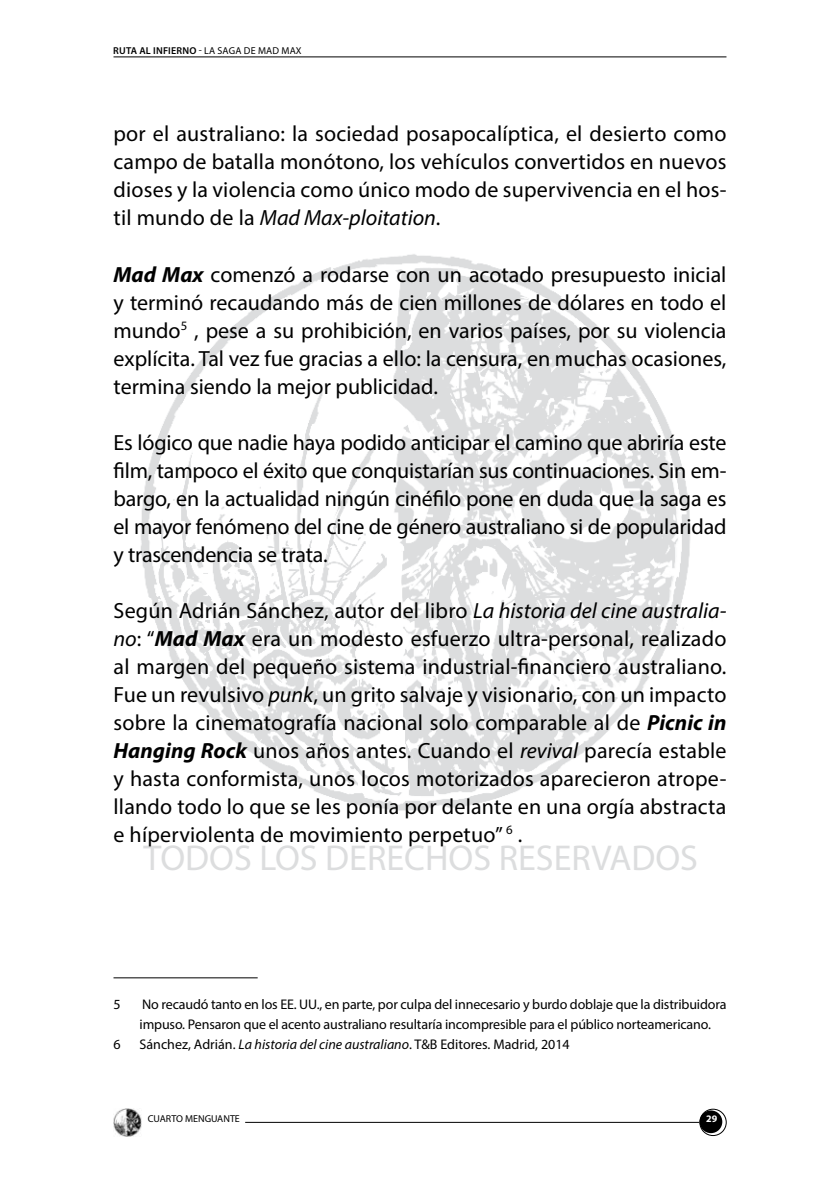
<style>
.page{position:relative;width:840px;height:1191px;background:#fff}
.page>*{position:absolute;margin:0;border:0;box-sizing:border-box;transform-origin:0 0}
.t1{font:36px "Myriad Pro";color:#dcddde}
.t2{font:22px/28px "Myriad Pro";color:#000;text-align:justify}
.t3{font:14px/20px "Myriad Pro";letter-spacing:-.01em;color:#000}
.t4{font:10px "Myriad Pro";letter-spacing:.02em;color:#000}
.t5{font:10px "Myriad Pro";color:#000}
.t6{font:700 10px "Myriad Pro";color:#fff}
.s1{font-weight:600}
.s2{font-style:italic}
.s3{font-weight:700;font-style:italic}
</style>
<div class="page">
<img style="left:113px;top:1108px;width:29px;height:28px">
<div style="left:699px;top:1109px;width:27px;height:26px;border:1px solid #000;border-radius:50%"></div>
<div style="left:699px;top:1110px;width:22px;height:23px;background:#000;border-radius:50%"></div>
<hr style="left:245px;top:1122px;width:453px;height:1px;background:#000">
<hr style="left:113px;top:57px;width:613px;height:1px;background:#000">
<img style="left:140px;top:254px;width:550px;height:557px">
<hr style="left:113px;top:977px;width:144px;height:1px;background:#000">
<p class="t4" style="left:113px;top:44px;width:190px"><span class="s1">RUTA AL INFIERNO</span> - LA SAGA DE MAD MAX</p>
<p class="t2" style="left:113px;top:120px;width:614px">por el australiano: la sociedad posapocalíptica, el desierto como campo de batalla monótono, los vehículos convertidos en nuevos dioses y la violencia como único modo de supervivencia en el hos&shy;til mundo de la <span class="s2">Mad Max-ploitation</span>.</p>
<p class="t2" style="left:113px;top:260px;width:614px"><span class="s3">Mad Max</span> comenzó a rodarse con un acotado presupuesto inicial y terminó recaudando más de cien millones de dólares en todo el mundo<sup>5</sup> , pese a su prohibición, en varios países, por su violencia explícita. Tal vez fue gracias a ello: la censura, en muchas ocasiones, termina siendo la mejor publicidad.</p>
<p class="t2" style="left:113px;top:428px;width:614px">Es lógico que nadie haya podido anticipar el camino que abriría este film, tampoco el éxito que conquistarían sus continuaciones. Sin em&shy;bargo, en la actualidad ningún cinéfilo pone en duda que la saga es el mayor fenómeno del cine de género australiano si de popularidad y trascendencia se trata.</p>
<p class="t2" style="left:113px;top:596px;width:614px">Según Adrián Sánchez, autor del libro <span class="s2">La historia del cine australia&shy;no</span>: “<span class="s3">Mad Max</span> era un modesto esfuerzo ultra-personal, realizado al margen del pequeño sistema industrial-financiero australiano.<br>Fue un revulsivo <span class="s2">punk</span>, un grito salvaje y visionario, con un impacto sobre la cinematografía nacional solo comparable al de <span class="s3">Picnic in Hanging Rock</span> unos años antes. Cuando el <span class="s2">revival</span> parecía estable y hasta conformista, unos locos motorizados aparecieron atrope&shy;llando todo lo que se les ponía por delante en una orgía abstracta e híperviolenta de movimiento perpetuo” <sup>6</sup> .</p>
<h1 class="t1" style="left:143px;top:835px;width:556px">TODOS LOS DERECHOS RESERVADOS</h1>
<p class="t3" style="left:113px;top:994px;width:9px">5</p>
<p class="t3" style="left:139px;top:994px;width:588px">No recaudó tanto en los EE. UU., en parte, por culpa del innecesario y burdo doblaje que la distribuidora impuso. Pensaron que el acento australiano resultaría incompresible para el público norteamericano.</p>
<p class="t3" style="left:113px;top:1034px;width:9px">6</p>
<p class="t3" style="left:139px;top:1034px;width:431px">Sánchez, Adrián. <span class="s2">La historia del cine australiano</span>. T&amp;B Editores. Madrid, 2014</p>
<p class="t5" style="left:148px;top:1112px;width:93px">CUARTO MENGUANTE</p>
<p class="t6" style="left:705px;top:1111px;width:13px">29</p>
</div>
